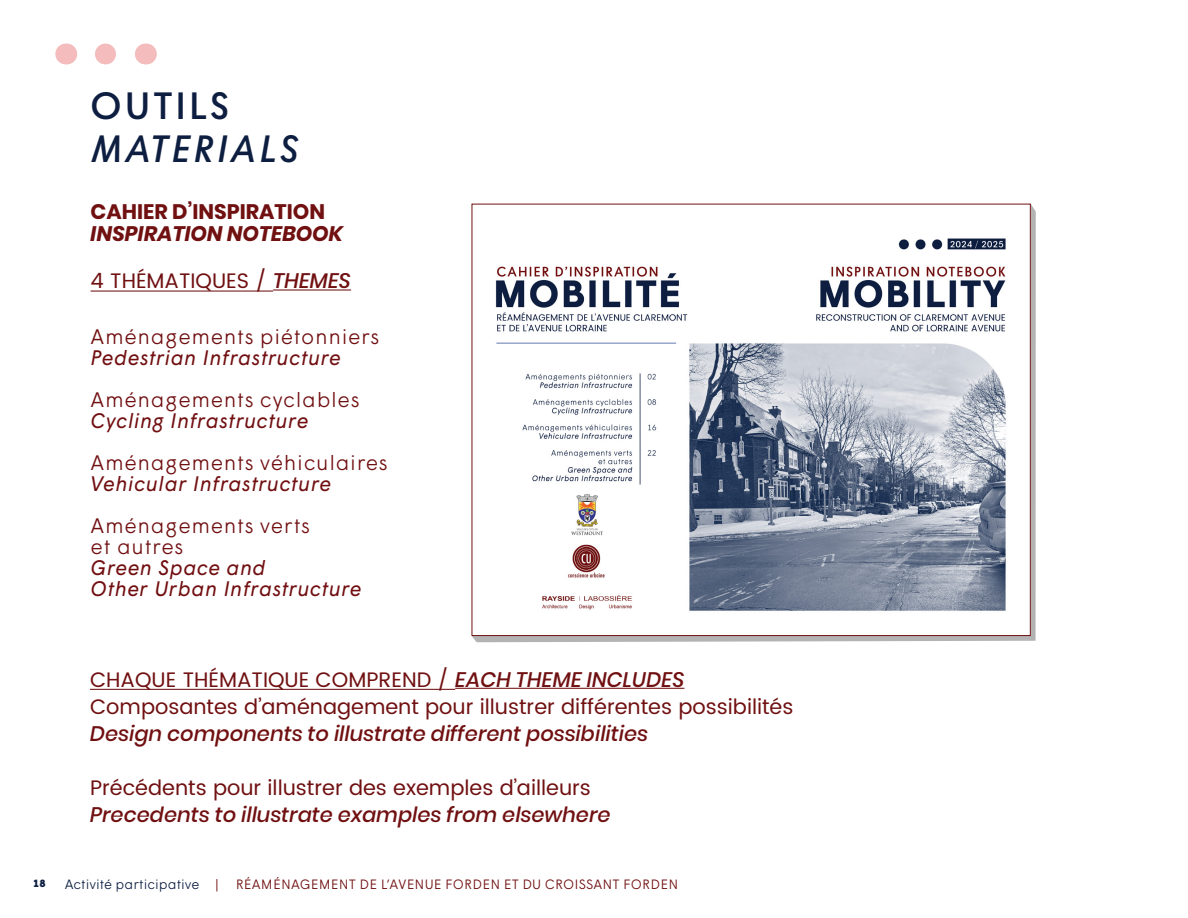
<style>
.page{position:relative;width:1188px;height:918px;background:#fff}
.page>*{position:absolute;margin:0;border:0;box-sizing:border-box;transform-origin:0 0}
.t1{font:italic 500 37.5px "Moskau Grotesk";letter-spacing:.095em;color:#0d1e41}
.t2{font:500 37.5px "Moskau Grotesk";letter-spacing:.095em;color:#0d1e41}
.t3{font:21px/27px "Poppins";color:#701011}
.t4{font:italic 21px/21px "Wigrum";letter-spacing:.03em;color:#710f11}
.t5{font:300 21px/21px "Wigrum";letter-spacing:.03em;color:#710f11}
.t6{font:italic 500 21px "Poppins";color:#701011}
.t7{font:700 21px "Poppins";color:#701011}
.t8{font:italic 700 21px "Poppins";color:#701011}
.t9{font:300 13.5px "Wigrum";letter-spacing:.01em;color:#701011}
.t10{font:900 10.5px "Wigrum";color:#0d1e41}
.s1{font-weight:500;font-style:italic}
.s2{color:#0d1e41}
</style>
<div class="page">
<svg style="left:95px;top:44px;width:11px;height:20px"></svg>
<svg style="left:145px;top:44px;width:1px;height:20px"></svg>
<svg style="left:66px;top:44px;width:1px;height:20px"></svg>
<svg style="left:472px;top:204px;width:564px;height:438px"></svg>
<hr style="left:91px;top:291px;width:182px;height:1px;background:#701011">
<hr style="left:273px;top:289px;width:78px;height:2px;background:#701011">
<hr style="left:90px;top:689px;width:365px;height:1px;background:#701011">
<hr style="left:455px;top:688px;width:229px;height:1px;background:#701011">
<img style="left:474px;top:206px;width:555px;height:428px">
<h1 class="t2" style="left:91px;top:83px;width:140px">OUTILS</h1>
<h1 class="t1" style="left:90px;top:126px;width:208px">MATERIALS</h1>
<p class="t7" style="left:91px;top:200px;width:236px">CAHIER D’INSPIRATION</p>
<p class="t8" style="left:91px;top:222px;width:254px">INSPIRATION NOTEBOOK</p>
<p class="t3" style="left:91px;top:268px;width:262px">4 THÉMATIQUES / <span class="s1">THEMES</span></p>
<p class="t5" style="left:91px;top:325px;width:290px">Aménagements piétonniers</p>
<p class="t4" style="left:91px;top:345px;width:252px">Pedestrian Infrastructure</p>
<p class="t5" style="left:91px;top:388px;width:270px">Aménagements cyclables</p>
<p class="t4" style="left:91px;top:408px;width:219px">Cycling Infrastructure</p>
<p class="t5" style="left:91px;top:451px;width:298px">Aménagements véhiculaires</p>
<p class="t4" style="left:91px;top:471px;width:242px">Vehicular Infrastructure</p>
<p class="t5" style="left:91px;top:514px;width:221px">Aménagements verts et autres</p>
<p class="t4" style="left:91px;top:555px;width:272px">Green Space and<br>Other Urban Infrastructure</p>
<p class="t3" style="left:90px;top:667px;width:705px">CHAQUE THÉMATIQUE COMPREND / <span class="s1">EACH THEME INCLUDES<br></span>Composantes d’aménagement pour illustrer différentes possibilités</p>
<p class="t6" style="left:90px;top:721px;width:560px">Design components to illustrate different possibilities</p>
<p class="t3" style="left:90px;top:775px;width:503px">Précédents pour illustrer des exemples d’ailleurs</p>
<p class="t6" style="left:90px;top:802px;width:522px">Precedents to illustrate examples from elsewhere</p>
<p class="t10" style="left:33px;top:875px;width:14px">18</p>
<p class="t9" style="left:65px;top:874px;width:615px"><span class="s2">Activité participative</span> | RÉAMÉNAGEMENT DE L’AVENUE FORDEN ET DU CROISSANT FORDEN</p>
</div>
